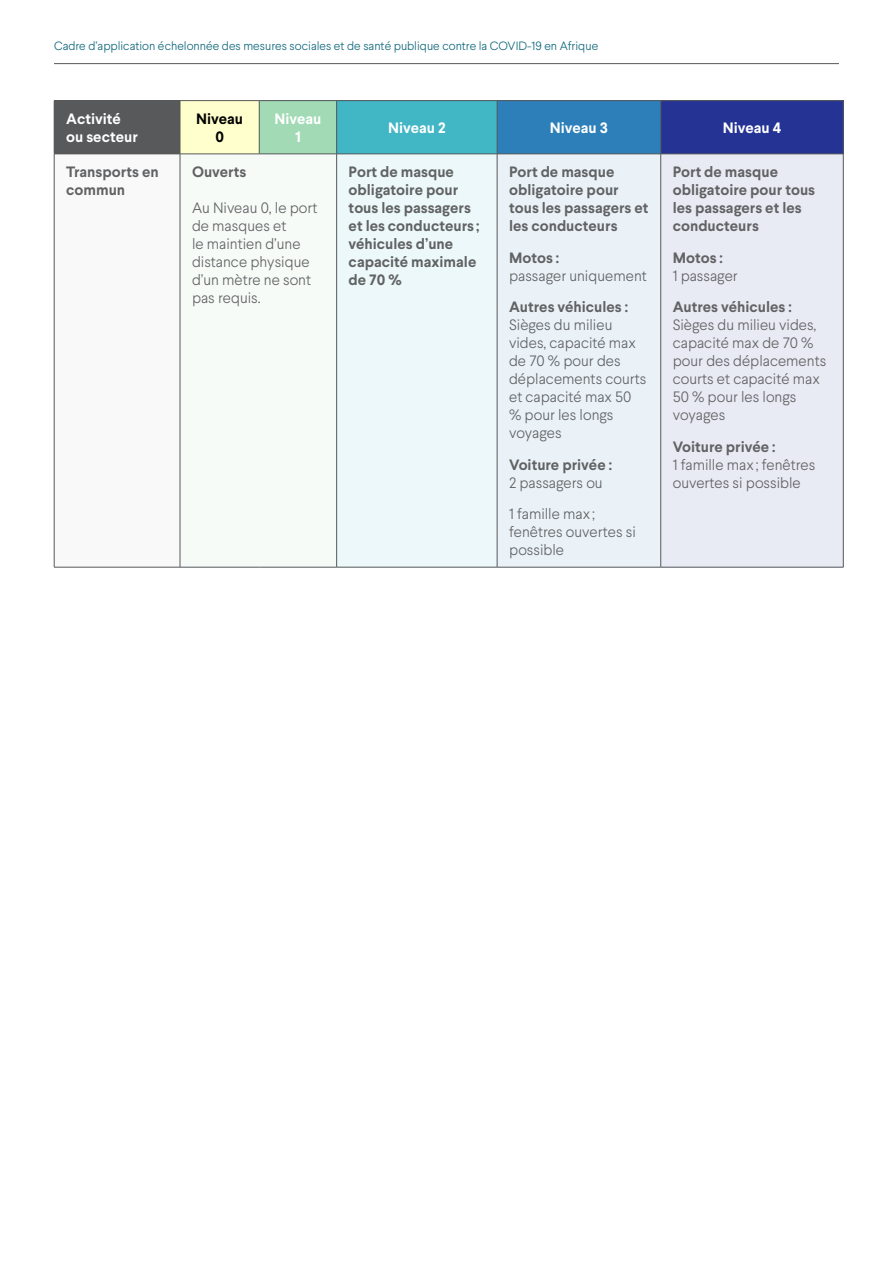
<style>
.page{position:relative;width:893px;height:1263px;background:#fff}
.page>*{position:absolute;margin:0;border:0;box-sizing:border-box;transform-origin:0 0}
.Body_copy{font:300 15px/18px "Larsseit";color:#616264}
.Body_copy-2{font:700 15px/18px "Larsseit";color:#616264}
.Body_copy-3{font:700 15px/18px "Larsseit";color:#fff}
.Body_copy-4{font:700 15px/18px "Larsseit";color:#000;text-align:center}
.t1{font:300 12px "Larsseit";color:#0f667a}
.s1{font-weight:700}
.s2{font-weight:300}
</style>
<div class="page">
<hr style="left:54px;top:63px;width:785px;height:1px;background:#58595b">
<div style="left:54px;top:101px;width:126px;height:53px;background:#58595b"></div>
<div style="left:180px;top:101px;width:79px;height:53px;background:#ffffcd"></div>
<div style="left:259px;top:101px;width:78px;height:53px;background:#a1dab4"></div>
<div style="left:337px;top:101px;width:160px;height:53px;background:#41b6c4"></div>
<div style="left:497px;top:101px;width:164px;height:53px;background:#2c7fb8"></div>
<div style="left:661px;top:101px;width:182px;height:53px;background:#253494"></div>
<div style="left:54px;top:154px;width:126px;height:413px;background:#f9f9f9"></div>
<div style="left:180px;top:154px;width:157px;height:413px;background:#f6fbf8"></div>
<div style="left:337px;top:154px;width:160px;height:413px;background:#ecf8f9"></div>
<div style="left:497px;top:154px;width:164px;height:413px;background:#eaf2f8"></div>
<div style="left:661px;top:154px;width:182px;height:413px;background:#e9ebf4"></div>
<hr style="left:54px;top:154px;width:1px;height:413px;background:#58595b">
<hr style="left:497px;top:154px;width:1px;height:413px;background:#58595b">
<hr style="left:660px;top:154px;width:1px;height:413px;background:#58595b">
<hr style="left:843px;top:154px;width:1px;height:413px;background:#58595b">
<hr style="left:54px;top:567px;width:126px;height:1px;background:#58595b">
<hr style="left:337px;top:567px;width:160px;height:1px;background:#58595b">
<hr style="left:497px;top:567px;width:164px;height:1px;background:#58595b">
<hr style="left:661px;top:567px;width:182px;height:1px;background:#58595b">
<hr style="left:180px;top:154px;width:1px;height:413px;background:#58595b">
<hr style="left:336px;top:154px;width:1px;height:413px;background:#58595b">
<hr style="left:180px;top:567px;width:79px;height:1px;background:#58595b">
<hr style="left:259px;top:567px;width:78px;height:1px;background:#58595b">
<hr style="left:54px;top:100px;width:126px;height:1px;background:#58595b">
<hr style="left:180px;top:100px;width:79px;height:1px;background:#58595b">
<hr style="left:180px;top:101px;width:1px;height:53px;background:#58595b">
<hr style="left:259px;top:100px;width:78px;height:1px;background:#58595b">
<hr style="left:259px;top:101px;width:1px;height:53px;background:#58595b">
<hr style="left:337px;top:100px;width:160px;height:1px;background:#58595b">
<hr style="left:336px;top:101px;width:1px;height:53px;background:#58595b">
<hr style="left:497px;top:100px;width:164px;height:1px;background:#58595b">
<hr style="left:497px;top:101px;width:1px;height:53px;background:#58595b">
<hr style="left:661px;top:100px;width:182px;height:1px;background:#58595b">
<hr style="left:660px;top:101px;width:1px;height:53px;background:#58595b">
<hr style="left:843px;top:101px;width:1px;height:53px;background:#58595b">
<hr style="left:54px;top:154px;width:126px;height:1px;background:#58595b">
<hr style="left:180px;top:154px;width:79px;height:1px;background:#58595b">
<hr style="left:259px;top:154px;width:78px;height:1px;background:#58595b">
<hr style="left:337px;top:154px;width:160px;height:1px;background:#58595b">
<hr style="left:497px;top:154px;width:164px;height:1px;background:#58595b">
<hr style="left:661px;top:154px;width:182px;height:1px;background:#58595b">
<p class="t1" style="left:54px;top:39px;width:546px">Cadre d’application échelonnée des mesures sociales et de santé publique contre la COVID-19 en Afrique</p>
<p class="Body_copy-3" style="left:66px;top:110px;width:73px">Activité ou secteur</p>
<p class="Body_copy-4" style="left:196px;top:110px;width:48px">Niveau<br>0</p>
<p class="Body_copy-3" style="left:274px;top:110px;width:48px;text-align:center">Niveau<br>1</p>
<p class="Body_copy-3" style="left:388px;top:119px;width:59px">Niveau 2</p>
<p class="Body_copy-3" style="left:550px;top:119px;width:60px">Niveau 3</p>
<p class="Body_copy-3" style="left:723px;top:119px;width:60px">Niveau 4</p>
<p class="Body_copy-2" style="left:66px;top:163px;width:94px">Transports en commun</p>
<p class="Body_copy-2" style="left:192px;top:163px;width:56px">Ouverts</p>
<p class="Body_copy" style="left:192px;top:199px;width:127px">Au Niveau 0, le port de masques et<br>le maintien d’une distance physique d’un mètre ne sont pas requis.</p>
<p class="Body_copy-2" style="left:349px;top:163px;width:132px">Port de masque obligatoire pour tous les passagers et les conducteurs ; véhicules d’une capacité maximale de 70 %</p>
<p class="Body_copy-2" style="left:509px;top:163px;width:141px">Port de masque obligatoire pour tous les passagers et les conducteurs</p>
<p class="Body_copy-2" style="left:673px;top:163px;width:144px">Port de masque obligatoire pour tous les passagers et les conducteurs</p>
<p class="Body_copy" style="left:673px;top:248px;width:67px"><span class="s1">Motos :<br></span>1 passager</p>
<p class="Body_copy" style="left:673px;top:298px;width:155px"><span class="s1">Autres véhicules :<br></span>Sièges du milieu vides, capacité max de 70 % pour des déplacements courts et capacité max<br>50 % pour les longs voyages</p>
<p class="Body_copy" style="left:673px;top:437px;width:144px"><span class="s1">Voiture privée :<br></span>1 famille max ; fenêtres ouvertes si possible</p>
<p class="Body_copy" style="left:509px;top:248px;width:139px"><span class="s1">Motos :<br></span>passager uniquement</p>
<p class="Body_copy" style="left:509px;top:298px;width:139px"><span class="s1">Autres véhicules :<br></span>Sièges du milieu vides, capacité max de 70 % pour des déplacements courts et capacité max 50 % pour les longs voyages</p>
<p class="Body_copy-2" style="left:509px;top:455px;width:104px">Voiture privée :<br><span class="s2">2 passagers ou</span></p>
<p class="Body_copy" style="left:509px;top:505px;width:128px">1 famille max ; fenêtres ouvertes si possible</p>
</div>
